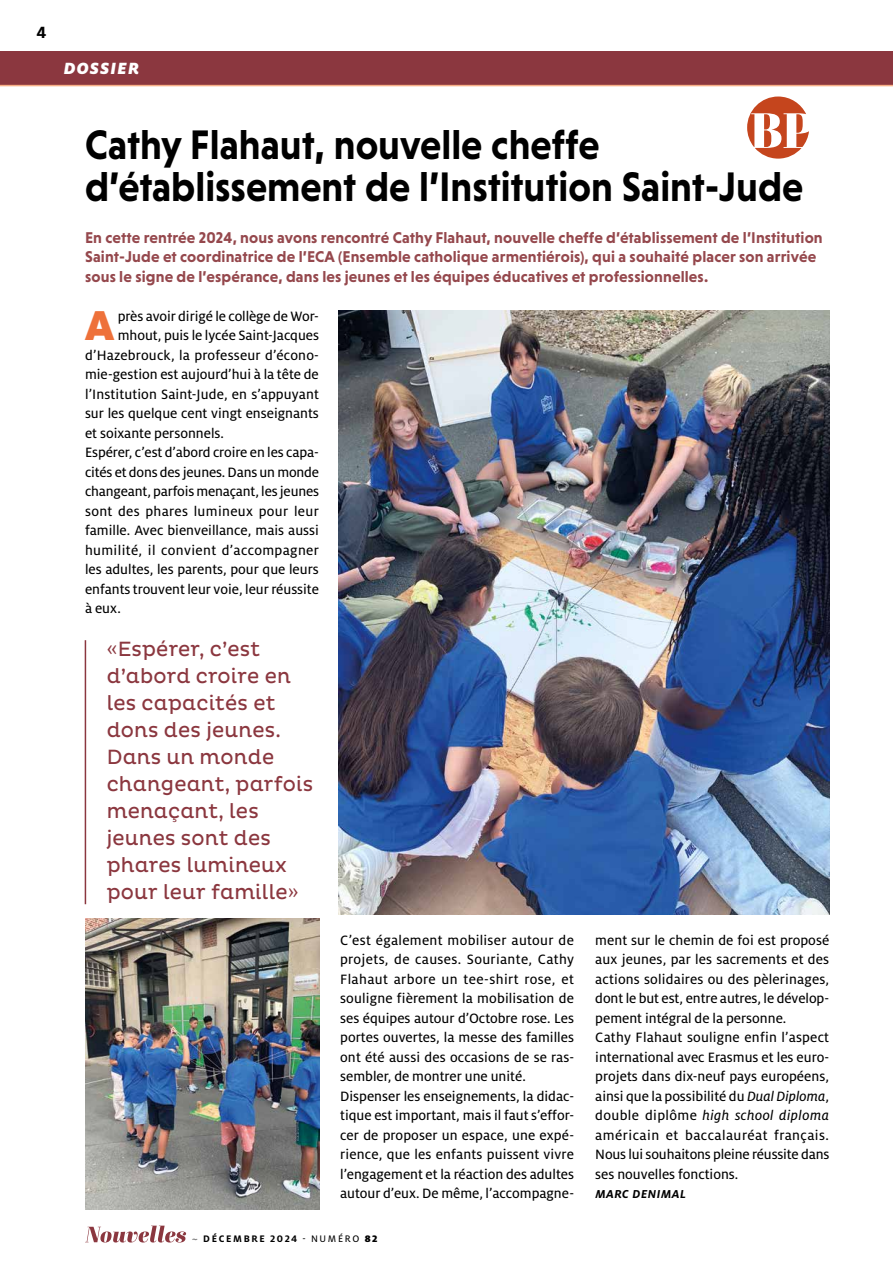
<style>
.page{position:relative;width:893px;height:1263px;background:#fff}
.page>*{position:absolute;margin:0;border:0;box-sizing:border-box;transform-origin:0 0}
.t1{font:900 46.35px "Milo OT";color:#ee713a;scale:.95 1}
.t2{font:700 42px/42px "Niveau Grotesk";color:#000;scale:.94 1}
.t3{font:21px/27px "Pluto";letter-spacing:.01em;color:#8b373f;scale:.95 1}
.t4{font:italic 900 18px "Milo OT";letter-spacing:.07em;color:#fff}
.t5{font:700 16.5px "Pluto Cond";color:#000}
.t6{font:700 15.9px/19.5px "Niveau Grotesk";letter-spacing:.01em;color:#95484d}
.t7{font:15px/19.5px "Milo OT Text";color:#000}
.t8{font:15px "Milo OT Text";letter-spacing:.025em;color:#000}
.t9{font:15px "Milo OT Text Ita";letter-spacing:.025em;color:#000}
.t10{font:italic 700 12.75px "Milo OT";letter-spacing:.04em;color:#000}
.t11{font:10.5px "Milo OT Text";letter-spacing:.16em;color:#000}
.t12{font:700 10.5px "Milo OT";color:#000}
.s1{font-family:"Milo OT Text Ita"}
.s2{font-family:"Milo OT Text"}
.s3{font-style:italic;color:#878787}
.s4{font-family:"Milo OT";font-weight:700}
.s5{font-family:"Milo OT";font-weight:900}
</style>
<div class="page">
<img style="left:339px;top:310px;width:490px;height:604px">
<img style="left:86px;top:918px;width:233px;height:291px">
<hr style="left:85px;top:640px;width:1px;height:264px;background:#8b373f">
<svg style="left:747px;top:97px;width:62px;height:62px"></svg>
<div style="left:0;top:51px;width:893px;height:34px;background:#8b373f"></div>
<hr style="left:0;top:85px;width:893px;height:1px;background:#f7af87">
<svg style="left:85px;top:1225px;width:101px;height:17px"></svg>
<p class="t5" style="left:37px;top:23px;width:12px">4</p>
<p class="t4" style="left:64px;top:58px;width:77px">DOSSIER</p>
<h2 class="t2" style="left:85px;top:123px;width:766px">Cathy Flahaut, nouvelle cheffe d’établissement de l’Institution Saint-Jude</h2>
<p class="t6" style="left:85px;top:227px;width:739px">En cette rentrée 2024, nous avons rencontré Cathy Flahaut, nouvelle cheffe d’établissement de l’Institution<br>Saint-Jude et coordinatrice de l’ECA (Ensemble catholique armentiérois), qui a souhaité placer son arrivée sous le signe de l’espérance, dans les jeunes et les équipes éducatives et professionnelles.</p>
<h1 class="t1" style="left:85px;top:299px;width:33px">A</h1>
<p class="t7" style="left:118px;top:306px;width:203px">près avoir dirigé le collège de Wor-</p>
<p class="t7" style="left:118px;top:326px;width:203px">mhout, puis le lycée Saint-Jacques</p>
<p class="t7" style="left:85px;top:345px;width:235px">d’Hazebrouck, la professeur d’écono-</p>
<p class="t7" style="left:85px;top:365px;width:235px">mie-gestion est aujourd’hui à la tête de</p>
<p class="t7" style="left:85px;top:384px;width:235px">l’Institution Saint-Jude, en s’appuyant</p>
<p class="t7" style="left:85px;top:404px;width:235px">sur les quelque cent vingt enseignants</p>
<p class="t7" style="left:85px;top:423px;width:140px">et soixante personnels.</p>
<p class="t7" style="left:85px;top:443px;width:235px">Espérer, c’est d’abord croire en les capa-</p>
<p class="t7" style="left:85px;top:462px;width:236px">cités et dons des jeunes. Dans un monde</p>
<p class="t7" style="left:85px;top:482px;width:236px">changeant, parfois menaçant, les jeunes</p>
<p class="t8" style="left:85px;top:503px;width:235px">sont des phares lumineux pour leur</p>
<p class="t7" style="left:85px;top:521px;width:235px">famille. Avec bienveillance, mais aussi</p>
<p class="t8" style="left:85px;top:542px;width:235px">humilité, il convient d’accompagner</p>
<p class="t7" style="left:85px;top:560px;width:235px">les adultes, les parents, pour que leurs</p>
<p class="t7" style="left:85px;top:579px;width:235px">enfants trouvent leur voie, leur réussite</p>
<p class="t7" style="left:85px;top:599px;width:37px">à eux.</p>
<h3 class="t3" style="left:107px;top:636px;width:219px">«Espérer, c’est d’abord croire en les capacités et dons des jeunes.<br>Dans un monde changeant, parfois menaçant, les jeunes sont des phares lumineux pour leur famille»</h3>
<p class="t7" style="left:340px;top:930px;width:235px">C’est également mobiliser autour de projets, de causes. Souriante, Cathy Flahaut arbore un tee-shirt rose, et souligne fièrement la mobilisation de ses équipes autour d’Octobre rose. Les portes ouvertes, la messe des familles ont été aussi des occasions de se ras&shy;sembler, de montrer une unité.<br>Dispenser les enseignements, la didac&shy;tique est important, mais il faut s’effor&shy;cer de proposer un espace, une expé&shy;rience, que les enfants puissent vivre l’engagement et la réaction des adultes autour d’eux. De même, l’accompagne-</p>
<p class="t7" style="left:595px;top:930px;width:235px">ment sur le chemin de foi est proposé aux jeunes, par les sacrements et des actions solidaires ou des pèlerinages, dont le but est, entre autres, le dévelop&shy;pement intégral de la personne.<br>Cathy Flahaut souligne enfin l’aspect international avec Erasmus et les euro&shy;projets dans dix-neuf pays européens, ainsi que la possibilité du <span class="s1">Dual Diploma</span>,</p>
<p class="t9" style="left:595px;top:1107px;width:235px"><span class="s2">double diplôme</span> high school diploma</p>
<p class="t7" style="left:595px;top:1125px;width:236px;text-align:justify">américain et baccalauréat français.<br>Nous lui souhaitons pleine réussite dans ses nouvelles fonctions.</p>
<p class="t10" style="left:595px;top:1187px;width:92px">MARC DENIMAL</p>
<p class="t12" style="left:192px;top:1233px;width:29px"><span class="s3">~</span> DÉCEMB</p>
<p class="t11" style="left:252px;top:1233px;width:127px"><span class="s4">RE 2024</span> - NUMÉRO <span class="s5">82</span></p>
</div>
